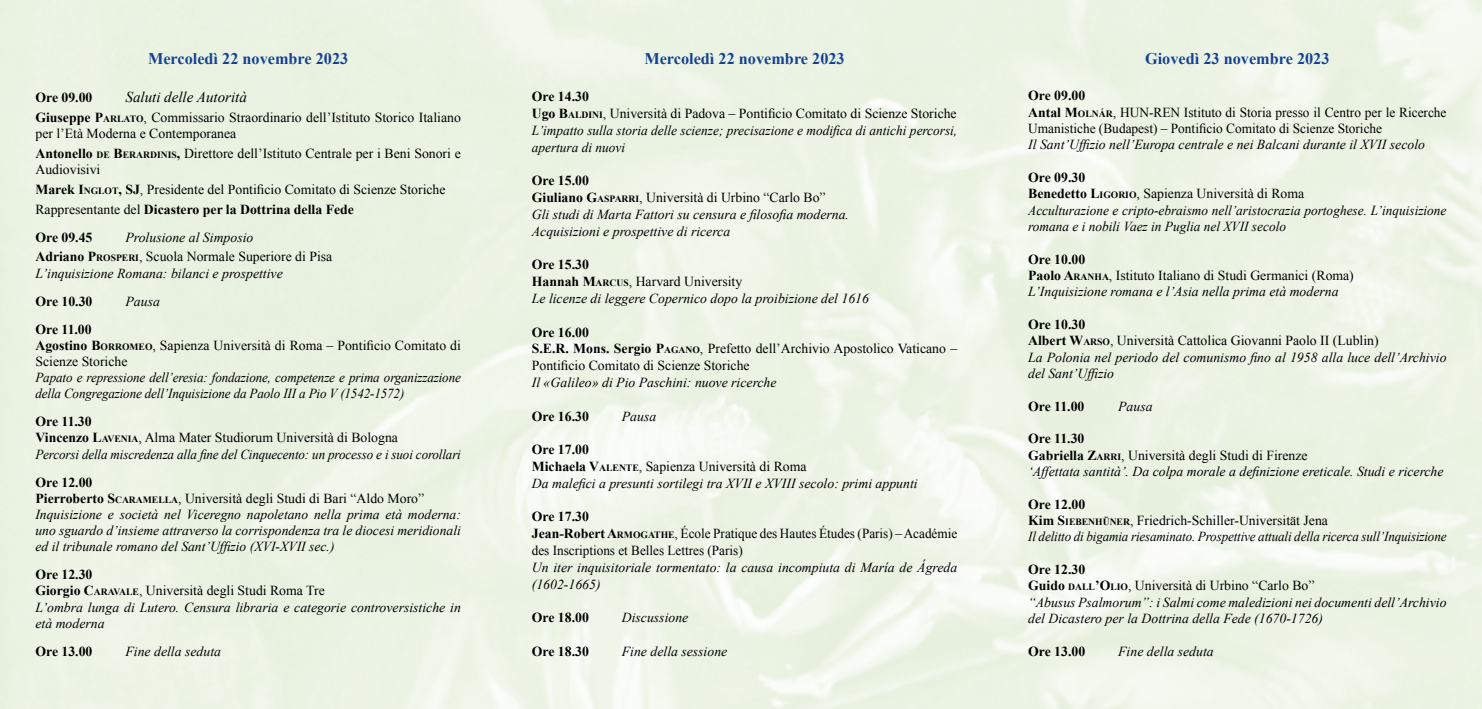
<style>
.page{position:relative;width:1482px;height:709px;background:#fff}
.page>*{position:absolute;margin:0;border:0;box-sizing:border-box;transform-origin:0 0}
.t1{font:700 16.25px "Times New Roman";color:#144194}
.t2{font:italic 15px "Times New Roman";color:#000}
.t3{font:13.75px/16.1px "Times New Roman";color:#000}
.t4{font:italic 13.75px/16.1px "Times New Roman";color:#000}
.t5{font:italic 13.75px/16.1px "Times New Roman";color:#000;scale:.95 1}
.t6{font:700 13.75px "Times New Roman";color:#000}
.s1{font-weight:700}
.s2{font-weight:700;font-size:9.62px}
.s3{font-weight:400}
</style>
<div class="page">
<p class="t1" style="left:148px;top:47px;width:202px">Mercoledì 22 novembre 2023</p>
<p class="t6" style="left:35px;top:88px;width:59px">Ore 09.00</p>
<p class="t2" style="left:125px;top:87px;width:123px">Saluti delle Autorità</p>
<p class="t3" style="left:35px;top:109px;width:427px"><span class="s1">Giuseppe</span> <span class="s1">P</span><span class="s2">ARLATO</span>, Commissario Straordinario dell’Istituto Storico Italiano per l’Età Moderna e Contemporanea</p>
<p class="t3" style="left:35px;top:145px;width:427px"><span class="s1">Antonello</span> <span class="s2">DE</span> <span class="s1">B</span><span class="s2">ERARDINIS</span><span class="s1">,</span> Direttore dell’Istituto Centrale per i Beni Sonori e<br>Audiovisivi</p>
<p class="t3" style="left:35px;top:181px;width:411px"><span class="s1">Marek</span> <span class="s1">I</span><span class="s2">NGLOT</span><span class="s1">, SJ</span>, Presidente del Pontificio Comitato di Scienze Storiche</p>
<p class="t6" style="left:35px;top:200px;width:320px"><span class="s3">Rappresentante del</span> Dicastero per la Dottrina della Fede</p>
<p class="t6" style="left:35px;top:227px;width:59px">Ore 09.45</p>
<p class="t4" style="left:125px;top:229px;width:129px">Prolusione al Simposio</p>
<p class="t3" style="left:35px;top:248px;width:298px"><span class="s1">Adriano</span> <span class="s1">P</span><span class="s2">ROSPERI</span>, Scuola Normale Superiore di Pisa</p>
<p class="t4" style="left:35px;top:264px;width:249px">L’inquisizione Romana: bilanci e prospettive</p>
<p class="t6" style="left:35px;top:291px;width:59px">Ore 10.30</p>
<p class="t4" style="left:125px;top:292px;width:36px">Pausa</p>
<p class="t6" style="left:35px;top:319px;width:58px">Ore 11.00</p>
<p class="t3" style="left:35px;top:337px;width:427px"><span class="s1">Agostino</span> <span class="s1">B</span><span class="s2">ORROMEO</span>, Sapienza Università di Roma – Pontificio Comitato di<br>Scienze Storiche</p>
<p class="t5" style="left:35px;top:369px;width:449px">Papato e repressione dell’eresia: fondazione, competenze e prima organizzazione della Congregazione dell’Inquisizione da Paolo III a Pio V (1542-1572)</p>
<p class="t6" style="left:35px;top:412px;width:58px">Ore 11.30</p>
<p class="t3" style="left:35px;top:429px;width:364px"><span class="s1">Vincenzo</span> <span class="s1">L</span><span class="s2">AVENIA</span>, Alma Mater Studiorum Università di Bologna</p>
<p class="t5" style="left:35px;top:445px;width:449px">Percorsi della miscredenza alla fine del Cinquecento: un processo e i suoi corollari</p>
<p class="t6" style="left:35px;top:472px;width:59px">Ore 12.00</p>
<p class="t3" style="left:35px;top:490px;width:390px"><span class="s1">Pierroberto</span> <span class="s1">S</span><span class="s2">CARAMELLA</span>, Università degli Studi di Bari “Aldo Moro”</p>
<p class="t4" style="left:35px;top:506px;width:427px;text-align:justify">Inquisizione e società nel Viceregno napoletano nella prima età moderna: uno sguardo d’insieme attraverso la corrispondenza tra le diocesi meridionali ed il tribunale romano del Sant’Uffizio (XVI-XVII sec.)</p>
<p class="t6" style="left:35px;top:565px;width:59px">Ore 12.30</p>
<p class="t3" style="left:35px;top:582px;width:291px"><span class="s1">Giorgio</span> <span class="s1">C</span><span class="s2">ARAVALE</span>, Università degli Studi Roma Tre</p>
<p class="t4" style="left:35px;top:598px;width:427px">L’ombra lunga di Lutero. Censura libraria e categorie controversistiche in età moderna</p>
<p class="t6" style="left:35px;top:641px;width:59px">Ore 13.00</p>
<p class="t4" style="left:125px;top:643px;width:97px">Fine della seduta</p>
<p class="t1" style="left:644px;top:47px;width:202px">Mercoledì 22 novembre 2023</p>
<p class="t6" style="left:531px;top:87px;width:59px">Ore 14.30</p>
<p class="t3" style="left:531px;top:105px;width:426px"><span class="s1">Ugo</span> <span class="s1">B</span><span class="s2">ALDINI</span>, Università di Padova – Pontificio Comitato di Scienze Storiche</p>
<p class="t4" style="left:531px;top:122px;width:427px;line-height:16.8px">L’impatto sulla storia delle scienze; precisazione e modifica di antichi percorsi, apertura di nuovi</p>
<p class="t6" style="left:531px;top:171px;width:59px">Ore 15.00</p>
<p class="t3" style="left:531px;top:189px;width:295px"><span class="s1">Giuliano</span> <span class="s1">G</span><span class="s2">ASPARRI</span>, Università di Urbino “Carlo Bo”</p>
<p class="t4" style="left:531px;top:206px;width:319px;line-height:16.8px">Gli studi di Marta Fattori su censura e filosofia moderna.<br>Acquisizioni e prospettive di ricerca</p>
<p class="t6" style="left:531px;top:255px;width:59px">Ore 15.30</p>
<p class="t3" style="left:531px;top:273px;width:212px"><span class="s1">Hannah</span> <span class="s1">M</span><span class="s2">ARCUS</span>, Harvard University</p>
<p class="t4" style="left:531px;top:290px;width:338px">Le licenze di leggere Copernico dopo la proibizione del 1616</p>
<p class="t6" style="left:531px;top:322px;width:59px">Ore 16.00</p>
<p class="t3" style="left:531px;top:340px;width:427px;line-height:16.8px"><span class="s1">S.E.R. Mons. Sergio</span> <span class="s1">P</span><span class="s2">AGANO</span>, Prefetto dell’Archivio Apostolico Vaticano –<br>Pontificio Comitato di Scienze Storiche</p>
<p class="t4" style="left:531px;top:374px;width:246px">Il «Galileo» di Pio Paschini: nuove ricerche</p>
<p class="t6" style="left:531px;top:406px;width:59px">Ore 16.30</p>
<p class="t4" style="left:621px;top:407px;width:36px">Pausa</p>
<p class="t6" style="left:531px;top:440px;width:59px">Ore 17.00</p>
<p class="t3" style="left:531px;top:458px;width:276px"><span class="s1">Michaela</span> <span class="s1">V</span><span class="s2">ALENTE</span>, Sapienza Università di Roma</p>
<p class="t4" style="left:531px;top:475px;width:387px">Da malefici a presunti sortilegi tra XVII e XVIII secolo: primi appunti</p>
<p class="t6" style="left:531px;top:507px;width:59px">Ore 17.30</p>
<p class="t3" style="left:531px;top:525px;width:427px;line-height:16.8px"><span class="s1">Jean-Robert</span> <span class="s1">A</span><span class="s2">RMOGATHE</span>, École Pratique des Hautes Études (Paris) – Académie des Inscriptions et Belles Lettres (Paris)</p>
<p class="t4" style="left:531px;top:558px;width:427px;line-height:16.8px">Un iter inquisitoriale tormentato: la causa incompiuta di María de Ágreda (1602-1665)</p>
<p class="t6" style="left:531px;top:608px;width:59px">Ore 18.00</p>
<p class="t4" style="left:621px;top:609px;width:68px">Discussione</p>
<p class="t6" style="left:531px;top:641px;width:59px">Ore 18.30</p>
<p class="t4" style="left:621px;top:643px;width:107px">Fine della sessione</p>
<p class="t1" style="left:1144px;top:47px;width:186px">Giovedì 23 novembre 2023</p>
<p class="t6" style="left:1028px;top:86px;width:59px">Ore 09.00</p>
<p class="t3" style="left:1028px;top:104px;width:420px"><span class="s1">Antal</span> <span class="s1">M</span><span class="s2">OLNÁR</span>, HUN-REN Istituto di Storia presso il Centro per le Ricerche<br>Umanistiche (Budapest) – Pontificio Comitato di Scienze Storiche</p>
<p class="t4" style="left:1028px;top:136px;width:398px">Il Sant’Uffizio nell’Europa centrale e nei Balcani durante il XVII secolo</p>
<p class="t6" style="left:1028px;top:168px;width:59px">Ore 09.30</p>
<p class="t3" style="left:1028px;top:185px;width:277px"><span class="s1">Benedetto</span> <span class="s1">L</span><span class="s2">IGORIO</span>, Sapienza Università di Roma</p>
<p class="t4" style="left:1028px;top:202px;width:420px">Acculturazione e cripto-ebraismo nell’aristocrazia portoghese. L’inquisizione romana e i nobili Vaez in Puglia nel XVII secolo</p>
<p class="t6" style="left:1028px;top:250px;width:59px">Ore 10.00</p>
<p class="t3" style="left:1028px;top:267px;width:327px"><span class="s1">Paolo</span> <span class="s1">A</span><span class="s2">RANHA</span>, Istituto Italiano di Studi Germanici (Roma)</p>
<p class="t4" style="left:1028px;top:283px;width:312px">L’Inquisizione romana e l’Asia nella prima età moderna</p>
<p class="t6" style="left:1028px;top:315px;width:59px">Ore 10.30</p>
<p class="t3" style="left:1028px;top:332px;width:352px"><span class="s1">Albert</span> <span class="s1">W</span><span class="s2">ARSO</span>, Università Cattolica Giovanni Paolo II (Lublin)</p>
<p class="t4" style="left:1028px;top:348px;width:420px">La Polonia nel periodo del comunismo fino al 1958 alla luce dell’Archivio del Sant’Uffizio</p>
<p class="t6" style="left:1028px;top:396px;width:58px">Ore 11.00</p>
<p class="t4" style="left:1118px;top:398px;width:36px">Pausa</p>
<p class="t6" style="left:1028px;top:429px;width:58px">Ore 11.30</p>
<p class="t3" style="left:1028px;top:447px;width:281px"><span class="s1">Gabriella</span> <span class="s1">Z</span><span class="s2">ARRI</span>, Università degli Studi di Firenze</p>
<p class="t4" style="left:1028px;top:463px;width:417px">‘Affettata santità’. Da colpa morale a definizione ereticale. Studi e ricerche</p>
<p class="t6" style="left:1028px;top:494px;width:59px">Ore 12.00</p>
<p class="t3" style="left:1028px;top:512px;width:301px"><span class="s1">Kim</span> <span class="s1">S</span><span class="s2">IEBENHÜNER</span>, Friedrich-Schiller-Universität Jena</p>
<p class="t5" style="left:1028px;top:528px;width:442px">Il delitto di bigamia riesaminato. Prospettive attuali della ricerca sull’Inquisizione</p>
<p class="t6" style="left:1028px;top:560px;width:59px">Ore 12.30</p>
<p class="t3" style="left:1028px;top:577px;width:288px"><span class="s1">Guido</span> <span class="s2">DALL</span> <span class="s1">’O</span><span class="s2">LIO</span>, Università di Urbino “Carlo Bo”</p>
<p class="t4" style="left:1028px;top:593px;width:420px">“Abusus Psalmorum”: i Salmi come maledizioni nei documenti dell’Archivio del Dicastero per la Dottrina della Fede (1670-1726)</p>
<p class="t6" style="left:1028px;top:641px;width:59px">Ore 13.00</p>
<p class="t4" style="left:1118px;top:643px;width:97px">Fine della seduta</p>
</div>
